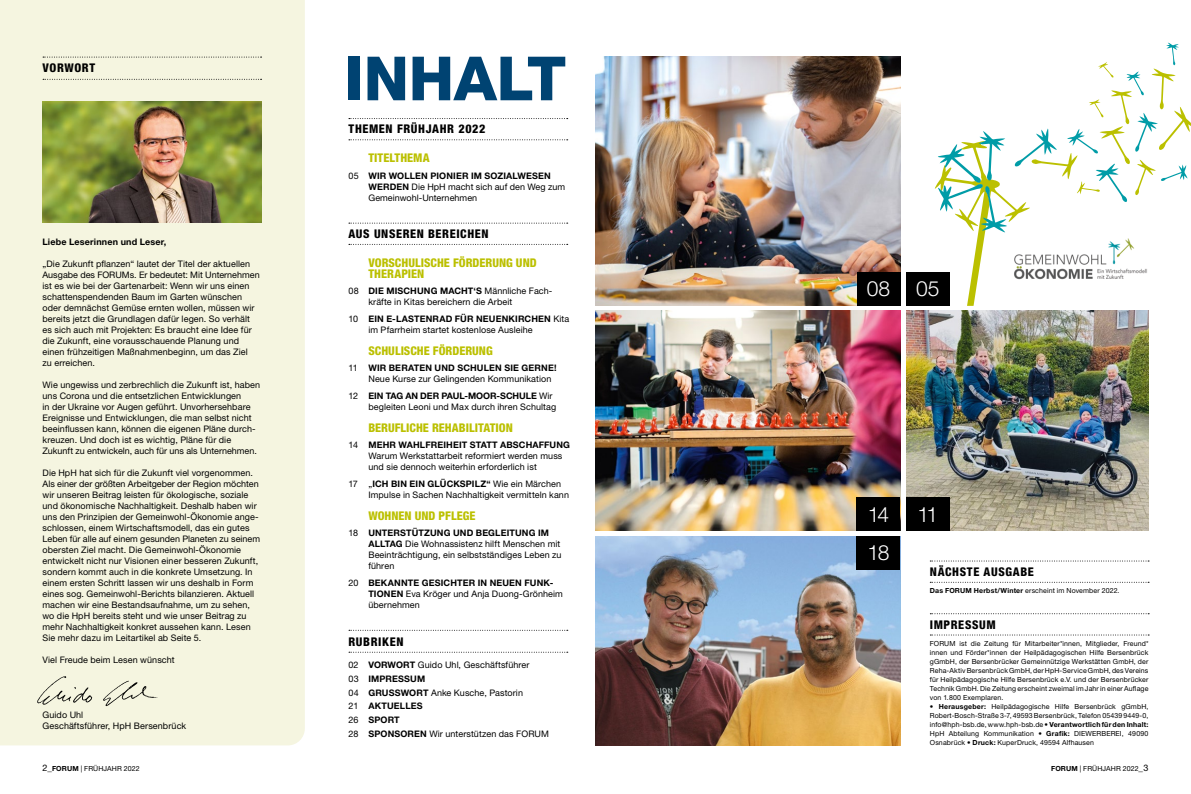
<style>
.page{position:relative;width:1191px;height:794px;background:#fff}
.page>*{position:absolute;margin:0;border:0;box-sizing:border-box;transform-origin:0 0}
.t1{font:800 61px "Helvetica Neue LT Std";letter-spacing:-.005em;color:#004372}
.t2{font:300 21px "Helvetica Neue LT Std";letter-spacing:-.075em;color:#fff}
.t3{font:800 condensed 12px/11px "Helvetica Neue LT Std";color:#bbc000}
.t4{font:800 condensed 12px "Helvetica Neue LT Std";letter-spacing:.05em;color:#000}
.t5{font:9px/11px "Helvetica Neue LT Std";letter-spacing:.01em;color:#000}
.t6{font:700 9px "Helvetica Neue LT Std";letter-spacing:.02em;color:#000}
.t7{font:7px/9px "Helvetica Neue LT Std";letter-spacing:.02em;color:#000;text-align:justify}
.s1{font-weight:700}
.s2{font-size:9px}
</style>
<div class="page">
<img style="left:595px;top:57px;width:305px;height:248px">
<svg style="left:934px;top:43px;width:257px;height:262px"></svg>
<div style="left:0;top:0;width:305px;height:745px;background:#f5f5e0"></div>
<img style="left:595px;top:536px;width:305px;height:209px">
<svg style="left:349px;top:630px;width:219px;height:1px"></svg>
<svg style="left:349px;top:652px;width:219px;height:1px"></svg>
<svg style="left:43px;top:79px;width:218px;height:1px"></svg>
<svg style="left:43px;top:57px;width:218px;height:1px"></svg>
<svg style="left:930px;top:613px;width:219px;height:1px"></svg>
<svg style="left:930px;top:560px;width:219px;height:1px"></svg>
<svg style="left:930px;top:634px;width:219px;height:1px"></svg>
<svg style="left:930px;top:582px;width:219px;height:1px"></svg>
<img style="left:29px;top:664px;width:137px;height:53px">
<img style="left:595px;top:311px;width:305px;height:220px">
<img style="left:906px;top:311px;width:242px;height:220px">
<div style="left:856px;top:498px;width:44px;height:33px;background:#000"></div>
<div style="left:906px;top:272px;width:43px;height:33px;background:#000"></div>
<div style="left:856px;top:272px;width:44px;height:33px;background:#000"></div>
<div style="left:856px;top:536px;width:44px;height:33px;background:#000"></div>
<div style="left:906px;top:498px;width:43px;height:33px;background:#000"></div>
<img style="left:43px;top:102px;width:218px;height:121px">
<svg style="left:349px;top:244px;width:219px;height:1px"></svg>
<svg style="left:349px;top:223px;width:219px;height:1px"></svg>
<svg style="left:349px;top:118px;width:219px;height:1px"></svg>
<svg style="left:349px;top:139px;width:219px;height:1px"></svg>
<img style="left:1012px;top:236px;width:136px;height:44px">
<h3 class="t4" style="left:43px;top:61px;width:54px">VORWORT</h3>
<p class="t6" style="left:43px;top:236px;width:125px">Liebe Leserinnen und Leser,</p>
<p class="t5" style="left:43px;top:258px;width:219px">„Die Zukunft pflanzen“ lautet der Titel der aktuellen Ausgabe des FORUMs. Er bedeutet: Mit Unternehmen ist es wie bei der Gartenarbeit: Wenn wir uns einen schattenspendenden Baum im Garten wünschen oder demnächst Gemüse ernten wollen, müssen wir bereits jetzt die Grundlagen dafür legen. So verhält es sich auch mit Projekten: Es braucht eine Idee für die Zukunft, eine vorausschauende Planung und einen frühzeitigen Maßnahmenbeginn, um das Ziel<br>zu erreichen.</p>
<p class="t5" style="left:43px;top:379px;width:219px">Wie ungewiss und zerbrechlich die Zukunft ist, haben uns Corona und die entsetzlichen Entwicklungen<br>in der Ukraine vor Augen geführt. Unvorhersehbare Ereignisse und Entwicklungen, die man selbst nicht beeinflussen kann, können die eigenen Pläne durch&shy;kreuzen. Und doch ist es wichtig, Pläne für die Zukunft zu entwickeln, auch für uns als Unternehmen.</p>
<p class="t5" style="left:43px;top:467px;width:219px">Die HpH hat sich für die Zukunft viel vorgenommen.<br>Als einer der größten Arbeitgeber der Region möchten wir unseren Beitrag leisten für ökologische, soziale und ökonomische Nachhaltigkeit. Deshalb haben wir uns den Prinzipien der Gemeinwohl-Ökonomie ange&shy;schlossen, einem Wirtschaftsmodell, das ein gutes Leben für alle auf einem gesunden Planeten zu seinem obersten Ziel macht. Die Gemeinwohl-Ökonomie entwickelt nicht nur Visionen einer besseren Zukunft, sondern kommt auch in die konkrete Umsetzung. In einem ersten Schritt lassen wir uns deshalb in Form eines sog. Gemeinwohl-Berichts bilanzieren. Aktuell machen wir eine Bestandsaufnahme, um zu sehen, wo die HpH bereits steht und wie unser Beitrag zu mehr Nachhaltigkeit konkret aussehen kann. Lesen Sie mehr dazu im Leitartikel ab Seite 5.</p>
<p class="t5" style="left:43px;top:654px;width:134px">Viel Freude beim Lesen wünscht</p>
<p class="t5" style="left:43px;top:709px;width:145px">Guido Uhl<br>Geschäftsführer, HpH Bersenbrück</p>
<h1 class="t1" style="left:345px;top:42px;width:223px">INHALT</h1>
<h3 class="t4" style="left:348px;top:122px;width:138px">THEMEN FRÜHJAHR 2022</h3>
<h3 class="t3" style="left:368px;top:152px;width:63px">TITELTHEMA</h3>
<p class="t5" style="left:368px;top:170px;width:198px;text-indent:-20px">05 <span class="s1">WIR WOLLEN PIONIER IM SOZIALWESEN<br>WERDEN</span> Die HpH macht sich auf den Weg zum<br>Gemeinwohl-Unternehmen</p>
<h3 class="t4" style="left:348px;top:226px;width:142px">AUS UNSEREN BEREICHEN</h3>
<h3 class="t3" style="left:368px;top:257px;width:170px">VORSCHULISCHE FÖRDERUNG UND<br>THERAPIEN</h3>
<p class="t5" style="left:368px;top:285px;width:185px;text-indent:-20px">08 <span class="s1">DIE MISCHUNG MACHT‘S</span> Männliche Fach&shy;kräfte in Kitas bereichern die Arbeit</p>
<p class="t5" style="left:368px;top:313px;width:202px;text-indent:-20px">10 <span class="s1">EIN E-LASTENRAD FÜR NEUENKIRCHEN</span> Kita im Pfarrheim startet kostenlose Ausleihe</p>
<h3 class="t3" style="left:368px;top:345px;width:126px">SCHULISCHE FÖRDERUNG</h3>
<p class="t5" style="left:368px;top:362px;width:190px;text-indent:-20px">11 <span class="s1">WIR BERATEN UND SCHULEN SIE GERNE!<br></span>Neue Kurse zur Gelingenden Kommunikation</p>
<p class="t5" style="left:368px;top:390px;width:189px;text-indent:-20px">12 <span class="s1">EIN TAG AN DER PAUL-MOOR-SCHULE</span> Wir begleiten Leoni und Max durch ihren Schultag</p>
<h3 class="t3" style="left:368px;top:422px;width:146px">BERUFLICHE REHABILITATION</h3>
<p class="t5" style="left:368px;top:439px;width:203px;text-indent:-20px">14 <span class="s1">MEHR WAHLFREIHEIT STATT ABSCHAFFUNG<br></span>Warum Werkstattarbeit reformiert werden muss und sie dennoch weiterhin erforderlich ist</p>
<p class="t5" style="left:368px;top:478px;width:202px;text-indent:-20px">17 „<span class="s1">ICH BIN EIN GLÜCKSPILZ“</span> Wie ein Märchen<br>Impulse in Sachen Nachhaltigkeit vermitteln kann</p>
<h3 class="t3" style="left:368px;top:510px;width:109px">WOHNEN UND PFLEGE</h3>
<p class="t5" style="left:368px;top:527px;width:195px;text-indent:-20px">18 <span class="s1">UNTERSTÜTZUNG UND BEGLEITUNG IM ALLTAG</span> Die Wohnassistenz hilft Menschen mit Beeinträchtigung, ein selbstständiges Leben zu führen</p>
<p class="t5" style="left:368px;top:577px;width:196px;text-indent:-20px">20 <span class="s1">BEKANNTE GESICHTER IN NEUEN FUNK-<br>TIONEN</span> Eva Kröger und Anja Duong-Grönheim übernehmen</p>
<h3 class="t4" style="left:348px;top:634px;width:56px">RUBRIKEN</h3>
<p class="t5" style="left:348px;top:657px;width:202px;line-height:13.8px">02 <span class="s1">VORWORT</span> Guido Uhl, Geschäftsführer<br>03 <span class="s1">IMPRESSUM<br></span>04 <span class="s1">GRUSSWORT</span> Anke Kusche, Pastorin<br>21 <span class="s1">AKTUELLES<br></span>26 <span class="s1">SPORT<br></span>28 <span class="s1">SPONSOREN</span> Wir unterstützen das FORUM</p>
<h2 class="t2" style="left:867px;top:276px;width:74px">08 05</h2>
<h2 class="t2" style="left:867px;top:501px;width:23px">14</h2>
<h2 class="t2" style="left:867px;top:540px;width:23px">18</h2>
<h2 class="t2" style="left:917px;top:501px;width:22px">11</h2>
<h3 class="t4" style="left:930px;top:564px;width:106px">NÄCHSTE AUSGABE</h3>
<p class="t7" style="left:930px;top:586px;width:191px"><span class="s1">Das FORUM Herbst/Winter</span> erscheint im November 2022.</p>
<h3 class="t4" style="left:930px;top:617px;width:67px">IMPRESSUM</h3>
<p class="t7" style="left:930px;top:639px;width:220px">FORUM ist die Zeitung für Mitarbeiter*innen, Mitglieder, Freund* innen und Förder*innen der Heilpädagogischen Hilfe Bersenbrück gGmbH, der Bersenbrücker Gemeinnützige Werkstätten GmbH, der Reha-Aktiv Bersenbrück GmbH, der HpH-Service GmbH, des Vereins für Heilpädagogische Hilfe Bersenbrück e.V. und der Bersenbrücker Technik GmbH. Die Zeitung erscheint zweimal im Jahr in einer Auflage von 1.800 Exemplaren.</p>
<p class="t7" style="left:930px;top:702px;width:220px">• <span class="s1">Herausgeber:</span> Heilpädagogische Hilfe Bersenbrück gGmbH, Robert-Bosch-Straße 3-7, 49593 Bersenbrück, Telefon 05439 9449-0, info@hph-bsb.de, www.hph-bsb.de • <span class="s1">Verantwortlich für den Inhalt:<br></span>HpH Abteilung Kommunikation • <span class="s1">Grafik:</span> DIEWERBEREI, 49090<br>Osnabrück • <span class="s1">Druck:</span> KuperDruck, 49594 Alfhausen</p>
<p class="t7" style="left:43px;top:764px;width:99px"><span class="s2">2_</span><span class="s1">FORUM</span> | FRÜHJAHR 2022</p>
<p class="t7" style="left:1051px;top:764px;width:99px"><span class="s1">FORUM</span> | FRÜHJAHR 2022<span class="s2">_3</span></p>
</div>
